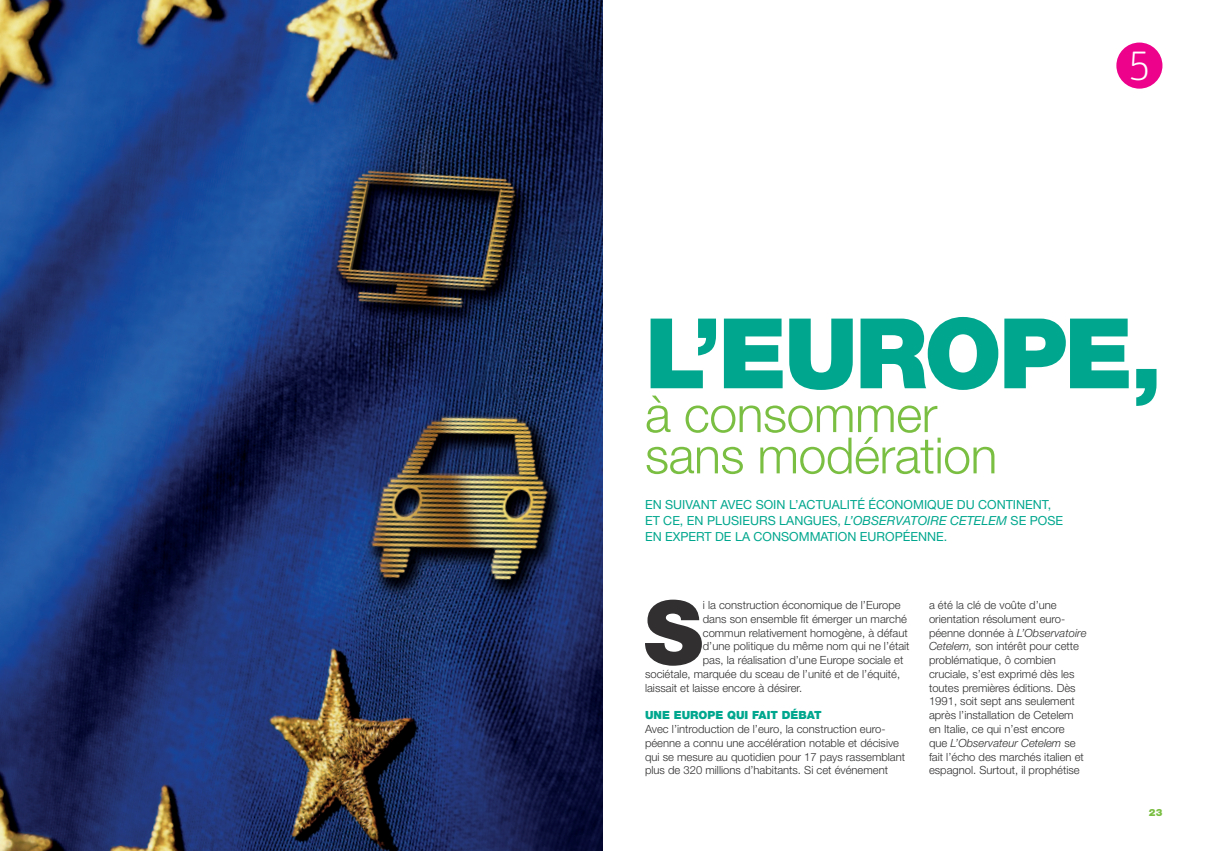
<style>
.page{position:relative;width:1205px;height:851px;background:#fff}
.page>*{position:absolute;margin:0;border:0;box-sizing:border-box;transform-origin:0 0}
.t1{font:900 97.5px "Helvetica Neue";letter-spacing:-.03em;color:#00a78e}
.t2{font:900 88.25px "Helvetica Neue";color:#312f30}
.t3{font:300 50px/41.2px "Helvetica Neue";letter-spacing:-.01em;color:#7abe42}
.t4{font:300 43.88px "FS Joey";color:#fff}
.t5{font:12.5px/16.2px "Helvetica Neue";color:#00a78e}
.t6{font:300 11.25px/13.8px "Helvetica Neue";color:#312f30}
.t7{font:900 11.25px "Helvetica Neue";color:#00a78e}
.t8{font:900 10px "Helvetica Neue";color:#7abe42}
.s1{font-style:italic}
</style>
<div class="page">
<img style="left:0;top:0;width:602px;height:850px">
<div style="left:1116px;top:43px;width:46px;height:46px;background:#ed028c;border-radius:50%"></div>
<h3 class="t4" style="left:1128px;top:35px;width:24px">5</h3>
<h1 class="t1" style="left:645px;top:295px;width:519px">L’EUROPE,</h1>
<h3 class="t3" style="left:645px;top:392px;width:354px">à consommer sans modération</h3>
<p class="t5" style="left:645px;top:496px;width:408px">EN SUIVANT AVEC SOIN L’ACTUALITÉ ÉCONOMIQUE DU CONTINENT,<br>ET CE, EN PLUSIEURS LANGUES, <span class="s1">L’OBSERVATOIRE CETELE</span></p>
<p class="t5" style="left:996px;top:512px;width:68px"><span class="s1">M</span> SE POSE</p>
<p class="t5" style="left:645px;top:528px;width:304px">EN EXPERT DE LA CONSOMMATION EUROPÉENNE.</p>
<h2 class="t2" style="left:644px;top:580px;width:60px">S</h2>
<p class="t6" style="left:703px;top:598px;width:199px">i la construction économique de l’Europe</p>
<p class="t6" style="left:703px;top:611px;width:206px">dans son ensemble fit émerger un marché</p>
<p class="t6" style="left:703px;top:625px;width:206px">commun relativement homogène, à défaut</p>
<p class="t6" style="left:703px;top:639px;width:208px">d’une politique du même nom qui ne l’était</p>
<p class="t6" style="left:703px;top:653px;width:202px">pas, la réalisation d’une Europe sociale et</p>
<p class="t6" style="left:645px;top:666px;width:257px">sociétale, marquée du sceau de l’unité et de l’équité,</p>
<p class="t6" style="left:645px;top:680px;width:159px">laissait et laisse encore à désirer.</p>
<p class="t7" style="left:645px;top:708px;width:178px">UNE EUROPE QUI FAIT DÉBAT</p>
<p class="t6" style="left:645px;top:721px;width:262px">Avec l’introduction de l’euro, la construction euro&shy;péenne a connu une accélération notable et décisive qui se mesure au quotidien pour 17 pays rassemblant plus de 320 millions d’habitants. Si cet événement</p>
<p class="t6" style="left:929px;top:598px;width:159px">a été la clé de voûte d’une orientation résolument euro&shy;péenne donnée à <span class="s1">L’Observatoire<br>Cetelem,</span> son intérêt pour cette problématique, ô combien cruciale, s’est exprimé dès les toutes premières éditions. Dès<br>1991, soit sept ans seulement après l’installation de Cetelem en Italie, ce qui n’est encore<br>que <span class="s1">L’Observateur Cetelem</span> se fait l’écho des marchés italien et espagnol. Surtout, il prophétise</p>
<p class="t8" style="left:1149px;top:806px;width:15px">23</p>
</div>
